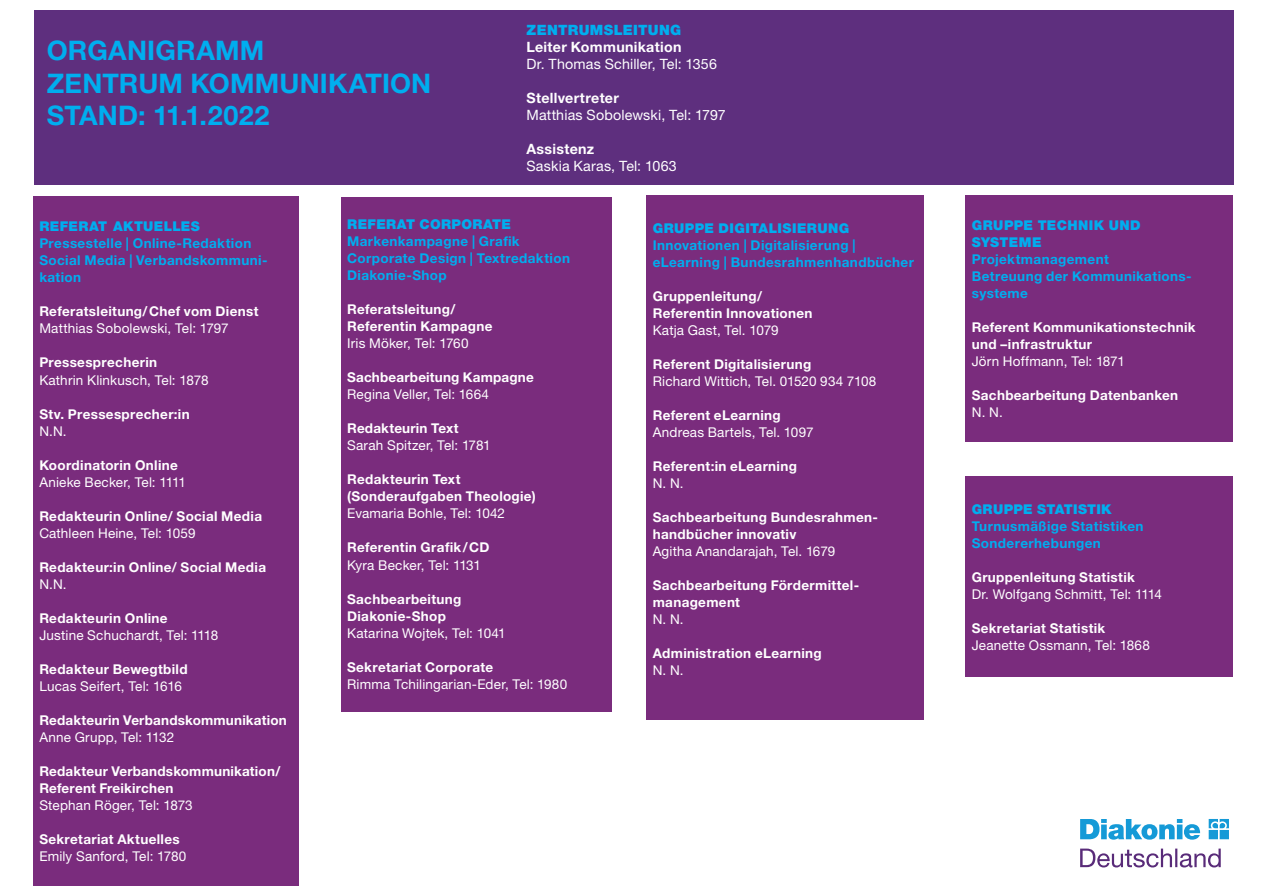
<style>
.page{position:relative;width:1263px;height:893px;background:#fff}
.page>*{position:absolute;margin:0;border:0;box-sizing:border-box;transform-origin:0 0}
.t1{font:700 27px/32.4px "Helvetica Neue LT Pro";letter-spacing:.01em;color:#00aeef}
.t2{font:14.25px "Helvetica Neue LT Pro";letter-spacing:.01em;color:#fff}
.t3{font:700 14.25px "Helvetica Neue LT Pro";letter-spacing:.02em;color:#fff}
.t4{font:900 14.25px "Helvetica Neue LT Pro";letter-spacing:.03em;color:#00aeef}
.t5{font:700 13.5px/17px "Helvetica Neue LT Pro";letter-spacing:.025em;color:#fff}
.t6{font:13.5px "Helvetica Neue LT Pro";letter-spacing:.015em;color:#fff}
.t7{font:700 13.5px/17px "Helvetica Neue LT Pro";letter-spacing:.03em;color:#00aeef}
.t8{font:900 13.5px/17px "Helvetica Neue LT Pro";letter-spacing:.03em;color:#00aeef}
</style>
<div class="page">
<div style="left:33px;top:197px;width:266px;height:689px;background:#7a2c7d"></div>
<div style="left:341px;top:197px;width:270px;height:514px;background:#7a2c7d"></div>
<div style="left:965px;top:476px;width:268px;height:201px;background:#7a2c7d"></div>
<div style="left:965px;top:196px;width:268px;height:246px;background:#7a2c7d"></div>
<svg style="left:1080px;top:849px;width:141px;height:18px"></svg>
<svg style="left:1080px;top:819px;width:149px;height:21px"></svg>
<div style="left:646px;top:196px;width:278px;height:524px;background:#7a2c7d"></div>
<div style="left:34px;top:11px;width:1199px;height:174px;background:#5e2f7e"></div>
<h1 class="t1" style="left:47px;top:34px;width:386px">ORGANIGRAMM<br>ZENTRUM KOMMUNIKATION<br>STAND: 11.1.2022</h1>
<p class="t4" style="left:526px;top:21px;width:156px">ZENTRUMSLEITUNG</p>
<p class="t3" style="left:526px;top:38px;width:157px">Leiter Kommunikation</p>
<p class="t2" style="left:526px;top:55px;width:192px">Dr. Thomas Schiller, Tel: 1356</p>
<p class="t3" style="left:526px;top:89px;width:94px">Stellvertreter</p>
<p class="t2" style="left:526px;top:106px;width:201px">Matthias Sobolewski, Tel: 1797</p>
<p class="t3" style="left:526px;top:140px;width:69px">Assistenz</p>
<p class="t2" style="left:526px;top:157px;width:152px">Saskia Karas, Tel: 1063</p>
<p class="t8" style="left:39px;top:218px;width:162px">REFERAT AKTUELLES</p>
<p class="t7" style="left:39px;top:235px;width:230px">Pressestelle | Online-Redaktion<br>Social Media | Verbandskommuni&shy;kation</p>
<p class="t5" style="left:39px;top:303px;width:221px">Referatsleitung/Chef vom Dienst</p>
<p class="t6" style="left:39px;top:320px;width:191px">Matthias Sobolewski, Tel: 1797</p>
<p class="t5" style="left:39px;top:354px;width:119px">Pressesprecherin</p>
<p class="t6" style="left:39px;top:371px;width:171px">Kathrin Klinkusch, Tel: 1878</p>
<p class="t5" style="left:39px;top:405px;width:152px">Stv. Pressesprecher:in</p>
<p class="t6" style="left:39px;top:422px;width:29px">N.N.</p>
<p class="t5" style="left:39px;top:456px;width:140px">Koordinatorin Online</p>
<p class="t6" style="left:39px;top:473px;width:148px">Anieke Becker, Tel: 1111</p>
<p class="t5" style="left:39px;top:507px;width:224px">Redakteurin Online/ Social Media</p>
<p class="t6" style="left:39px;top:524px;width:158px">Cathleen Heine, Tel: 1059</p>
<p class="t5" style="left:39px;top:558px;width:228px">Redakteur:in Online/ Social Media</p>
<p class="t6" style="left:39px;top:575px;width:29px">N.N.</p>
<p class="t5" style="left:39px;top:609px;width:130px">Redakteurin Online</p>
<p class="t6" style="left:39px;top:626px;width:181px">Justine Schuchardt, Tel: 1118</p>
<p class="t5" style="left:39px;top:660px;width:150px">Redakteur Bewegtbild</p>
<p class="t6" style="left:39px;top:678px;width:144px">Lucas Seifert, Tel: 1616</p>
<p class="t5" style="left:39px;top:711px;width:249px">Redakteurin Verbandskommunikation</p>
<p class="t6" style="left:39px;top:729px;width:136px">Anne Grupp, Tel: 1132</p>
<p class="t5" style="left:39px;top:762px;width:242px">Redakteur Verbandskommunikation/<br>Referent Freikirchen</p>
<p class="t6" style="left:39px;top:797px;width:155px">Stephan Röger, Tel: 1873</p>
<p class="t5" style="left:39px;top:830px;width:142px">Sekretariat Aktuelles</p>
<p class="t6" style="left:39px;top:848px;width:149px">Emily Sanford, Tel: 1780</p>
<p class="t8" style="left:347px;top:216px;width:165px">REFERAT CORPORATE</p>
<p class="t7" style="left:347px;top:233px;width:224px">Markenkampagne | Grafik<br>Corporate Design | Textredaktion<br>Diakonie-Shop</p>
<p class="t5" style="left:347px;top:301px;width:147px">Referatsleitung/<br>Referentin Kampagne</p>
<p class="t6" style="left:347px;top:335px;width:123px">Iris Möker, Tel: 1760</p>
<p class="t5" style="left:347px;top:369px;width:188px">Sachbearbeitung Kampagne</p>
<p class="t6" style="left:347px;top:386px;width:143px">Regina Veller, Tel: 1664</p>
<p class="t5" style="left:347px;top:420px;width:113px">Redakteurin Text</p>
<p class="t6" style="left:347px;top:437px;width:145px">Sarah Spitzer, Tel: 1781</p>
<p class="t5" style="left:347px;top:471px;width:190px">Redakteurin Text (Sonderaufgaben Theologie)</p>
<p class="t6" style="left:347px;top:505px;width:159px">Evamaria Bohle, Tel: 1042</p>
<p class="t5" style="left:347px;top:539px;width:144px">Referentin Grafik/CD</p>
<p class="t6" style="left:347px;top:556px;width:135px">Kyra Becker, Tel: 1131</p>
<p class="t5" style="left:347px;top:590px;width:116px">Sachbearbeitung<br>Diakonie-Shop</p>
<p class="t6" style="left:347px;top:624px;width:160px">Katarina Wojtek, Tel: 1041</p>
<p class="t5" style="left:347px;top:658px;width:148px">Sekretariat Corporate</p>
<p class="t6" style="left:347px;top:675px;width:222px">Rimma Tchilingarian-Eder, Tel: 1980</p>
<p class="t8" style="left:653px;top:220px;width:198px">GRUPPE DIGITALISIERUNG</p>
<p class="t7" style="left:653px;top:236px;width:263px">Innovationen | Digitalisierung | eLearning | Bundesrahmenhandbücher</p>
<p class="t5" style="left:653px;top:287px;width:161px">Gruppenleitung/<br>Referentin Innovationen</p>
<p class="t6" style="left:653px;top:322px;width:127px">Katja Gast, Tel. 1079</p>
<p class="t5" style="left:653px;top:355px;width:160px">Referent Digitalisierung</p>
<p class="t6" style="left:653px;top:373px;width:225px">Richard Wittich, Tel. 01520 934 7108</p>
<p class="t5" style="left:653px;top:406px;width:129px">Referent eLearning</p>
<p class="t6" style="left:653px;top:424px;width:162px">Andreas Bartels, Tel. 1097</p>
<p class="t5" style="left:653px;top:457px;width:146px">Referent:in eLearning</p>
<p class="t6" style="left:653px;top:475px;width:32px">N. N.</p>
<p class="t5" style="left:653px;top:508px;width:227px">Sachbearbeitung Bundesrahmen&shy;handbücher innovativ</p>
<p class="t6" style="left:653px;top:543px;width:184px">Agitha Anandarajah, Tel. 1679</p>
<p class="t5" style="left:653px;top:577px;width:208px">Sachbearbeitung Fördermittel&shy;management</p>
<p class="t6" style="left:653px;top:611px;width:32px">N. N.</p>
<p class="t5" style="left:653px;top:645px;width:170px">Administration eLearning</p>
<p class="t6" style="left:653px;top:662px;width:32px">N. N.</p>
<p class="t8" style="left:972px;top:217px;width:170px">GRUPPE TECHNIK UND<br>SYSTEME</p>
<p class="t7" style="left:972px;top:251px;width:221px">Projektmanagement<br>Betreuung der Kommunikations&shy;systeme</p>
<p class="t5" style="left:972px;top:319px;width:225px">Referent Kommunikationstechnik und –infrastruktur</p>
<p class="t6" style="left:972px;top:353px;width:155px">Jörn Hoffmann, Tel: 1871</p>
<p class="t5" style="left:972px;top:387px;width:208px">Sachbearbeitung Datenbanken</p>
<p class="t6" style="left:972px;top:404px;width:32px">N. N.</p>
<p class="t8" style="left:972px;top:500px;width:142px">GRUPPE STATISTIK</p>
<p class="t7" style="left:972px;top:517px;width:173px">Turnusmäßige Statistiken<br>Sondererhebungen</p>
<p class="t5" style="left:972px;top:568px;width:165px">Gruppenleitung Statistik</p>
<p class="t6" style="left:972px;top:585px;width:192px">Dr. Wolfgang Schmitt, Tel: 1114</p>
<p class="t5" style="left:972px;top:619px;width:135px">Sekretariat Statistik</p>
<p class="t6" style="left:972px;top:636px;width:180px">Jeanette Ossmann, Tel: 1868</p>
</div>
